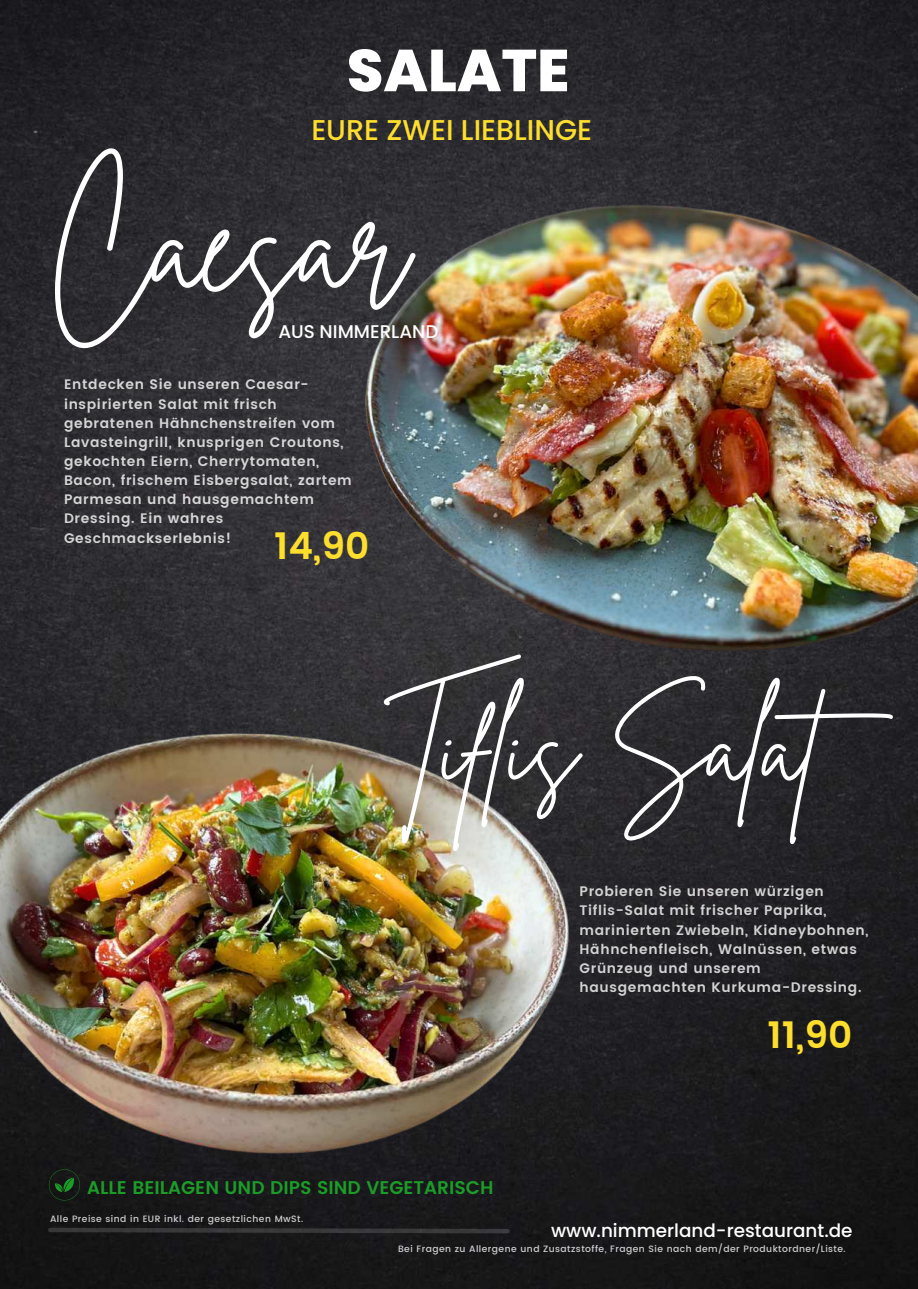
<style>
.page{position:relative;width:918px;height:1289px;background:#fff}
.page>*{position:absolute;margin:0;border:0;box-sizing:border-box;transform-origin:0 0}
.t1{font:138.15px "Brittany Signature";color:#fff}
.t2{font:105.6px "Brittany Signature";color:#fff}
.t3{font:800 58.95px "Poppins";color:#fff}
.t4{font:600 37.5px "Poppins";color:#fede2d}
.t5{font:500 28.65px "Poppins";color:#fede2d}
.t6{font:500 18.3px "Poppins";color:#fff}
.t7{font:600 18.3px "Poppins";color:#1b9d28}
.t8{font:600 13.8px/19.2px "Poppins";letter-spacing:.05em;color:#fff}
.t9{font:500 9.15px "Poppins";letter-spacing:.05em;color:#fff}
</style>
<div class="page">
<img style="left:0;top:0;width:918px;height:1288px">
<svg style="left:48px;top:1227px;width:462px;height:6px;background:#2f2f30"></svg>
<svg style="left:49px;top:1199px;width:31px;height:1px"></svg>
<img style="left:329px;top:162px;width:589px;height:541px">
<img style="left:0;top:701px;width:610px;height:498px">
<h3 class="t3" style="left:347px;top:36px;width:224px">SALATE</h3>
<h3 class="t5" style="left:311px;top:113px;width:282px">EURE ZWEI LIEBLINGE</h3>
<h1 class="t1" style="left:48px;top:156px;width:362px">Caesar</h1>
<h3 class="t6" style="left:278px;top:321px;width:162px">AUS NIMMERLAND</h3>
<p class="t8" style="left:64px;top:375px;width:289px">Entdecken Sie unseren Caesar&shy;inspirierten Salat mit frisch gebratenen Hähnchenstreifen vom<br>Lavasteingrill, knusprigen Croutons, gekochten Eiern, Cherrytomaten,<br>Bacon, frischem Eisbergsalat, zartem<br>Parmesan und hausgemachtem<br>Dressing. Ein wahres<br>Geschmackserlebnis!</p>
<h3 class="t4" style="left:274px;top:517px;width:97px">14,90</h3>
<h2 class="t2" style="left:384px;top:679px;width:539px">Tiflis Salat</h2>
<p class="t8" style="left:580px;top:882px;width:291px">Probieren Sie unseren würzigen Tiflis-Salat mit frischer Paprika, marinierten Zwiebeln, Kidneybohnen, Hähnchenfleisch, Walnüssen, etwas Grünzeug und unserem hausgemachten Kurkuma-Dressing.</p>
<h3 class="t4" style="left:768px;top:1006px;width:87px">11,90</h3>
<h3 class="t7" style="left:87px;top:1173px;width:408px">ALLE BEILAGEN UND DIPS SIND VEGETARISCH</h3>
<p class="t9" style="left:50px;top:1211px;width:255px">Alle Preise sind in EUR inkl. der gesetzlichen MwSt.</p>
<h3 class="t6" style="left:551px;top:1219px;width:303px">www.nimmerland-restaurant.de</h3>
<p class="t9" style="left:398px;top:1242px;width:449px">Bei Fragen zu Allergene und Zusatzstoffe, Fragen Sie nach dem/der Produktordner/Liste.</p>
</div>
